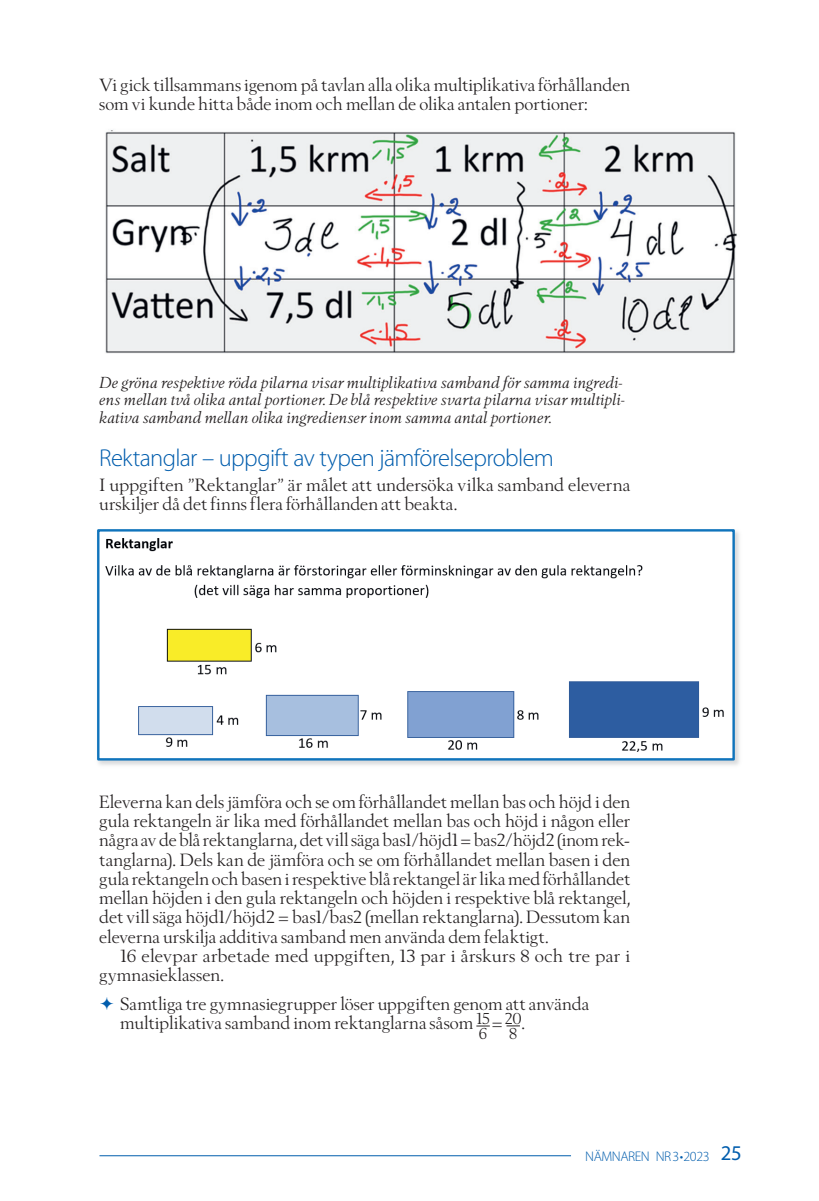
<style>
.page{position:relative;width:819px;height:1201px;background:#fff}
.page>*{position:absolute;margin:0;border:0;box-sizing:border-box;transform-origin:0 0}
.t1{font:300 24.5px "Myriad Pro";letter-spacing:-.03em;color:#015dad}
.t2{font:17.5px/19.2px "Berling Nova Display Pro";letter-spacing:.005em;color:#231f20}
.t3{font:italic 15.75px/17.5px "Berling Nova Display Pro";letter-spacing:.005em;color:#231f20}
.t4{font:15.75px/15px "Berling Nova Display Pro";color:#231f20;text-align:right}
.t5{font:300 14px "Myriad Pro";letter-spacing:-.03em;color:#015dad}
.s1{font-size:17.5px}
.s2{font-weight:400;font-size:21px}
</style>
<div class="page">
<hr style="left:99px;top:1155px;width:472px;height:1px;background:#015dad">
<svg style="left:476px;top:1025px;width:13px;height:1px"></svg>
<svg style="left:506px;top:1025px;width:14px;height:1px"></svg>
<img style="left:97px;top:529px;width:643px;height:237px">
<img style="left:100px;top:532px;width:631px;height:225px">
<div style="left:97px;top:529px;width:637px;height:231px;border:2px solid #1074bc"></div>
<img style="left:105px;top:130px;width:632px;height:224px">
<p class="t2" style="left:99px;top:75px;width:532px">Vi gick tillsammans igenom på tavlan alla olika multiplikativa förhållanden som vi kunde hitta både inom och mellan de olika antalen portioner:</p>
<p class="t3" style="left:99px;top:373px;width:527px">De gröna respektive röda pilarna visar multiplikativa samband för samma ingredi&shy;ens mellan två olika antal portioner. De blå respektive svarta pilarna visar multipli&shy;kativa samband mellan olika ingredienser inom samma antal portioner.</p>
<h1 class="t1" style="left:99px;top:445px;width:456px">Rektanglar – uppgift av typen jämförelseproblem</h1>
<p class="t2" style="left:99px;top:474px;width:532px">I uppgiften ”Rektanglar” är målet att undersöka vilka samband eleverna urskiljer då det finns flera förhållanden att beakta.</p>
<p class="t2" style="left:99px;top:791px;width:532px;text-align:justify">Eleverna kan dels jämföra och se om förhållandet mellan bas och höjd i den gula rektangeln är lika med förhållandet mellan bas och höjd i någon eller några av de blå rektanglarna, det vill säga bas1/höjd1 = bas2/höjd2 (inom rek&shy;tanglarna). Dels kan de jämföra och se om förhållandet mellan basen i den gula rektangeln och basen i respektive blå rektangel är lika med förhållandet mellan höjden i den gula rektangeln och höjden i respektive blå rektangel, det vill säga höjd1/höjd2 = bas1/bas2 (mellan rektanglarna). Dessutom kan eleverna urskilja additiva samband men använda dem felaktigt.</p>
<p class="t2" style="left:99px;top:945px;width:532px;text-indent:21px">16 elevpar arbetade med uppgiften, 13 par i årskurs 8 och tre par i gymnasieklassen.</p>
<p class="t2" style="left:120px;top:994px;width:470px">Samtliga tre gymnasiegrupper löser uppgiften genom att använda multiplikativa samband inom rektanglarna såsom <sup>15</sup></p>
<p class="t4" style="left:492px;top:1010px;width:31px"><span class="s1">=</span>20<br>8</p>
<p class="t4" style="left:479px;top:1025px;width:10px">6</p>
<p class="t2" style="left:521px;top:1013px;width:5px">.</p>
<p class="t5" style="left:585px;top:1148px;width:158px">NÄMNAREN NR3•2023 <span class="s2">25</span></p>
</div>
